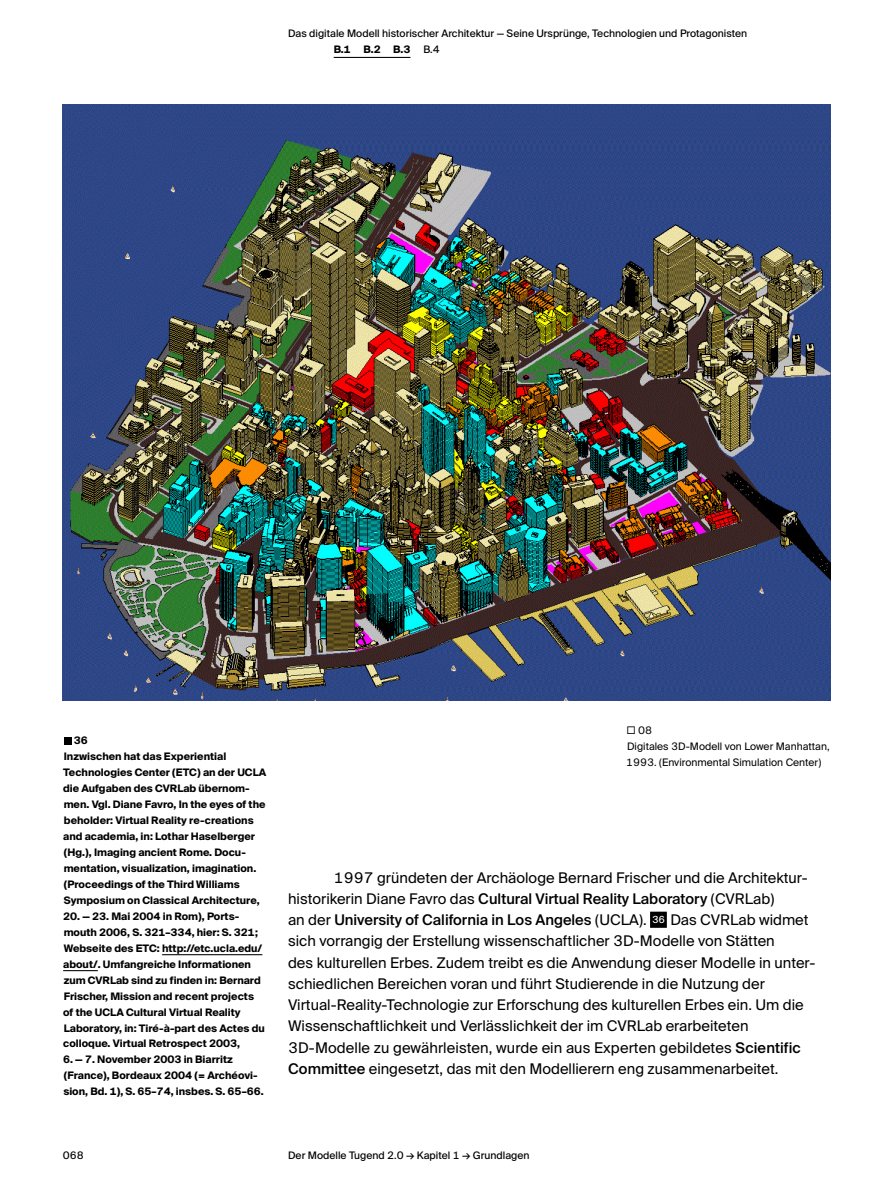
<style>
.page{position:relative;width:893px;height:1191px;background:#fff}
.page>*{position:absolute;margin:0;border:0;box-sizing:border-box;transform-origin:0 0}
.t1{font:14.7px/21.3px "Suisse Intl";color:#000}
.t2{font:700 10.35px/15.9px "Suisse Intl";color:#000}
.t3{font:10.35px "Suisse Intl";color:#000}
.t4{font:10.35px/15.9px "Suisse Intl";color:#000}
.s1{font-weight:300;font-size:14.1px}
.s2{font-weight:500}
.s3{font-size:9.75px;color:#fff}
</style>
<div class="page">
<hr style="left:334px;top:57px;width:76px;height:1px;background:#000">
<div style="left:650px;top:911px;width:17px;height:16px;background:#000"></div>
<img style="left:63px;top:104px;width:767px;height:596px">
<hr style="left:162px;top:954px;width:100px;height:1px;background:#000">
<hr style="left:63px;top:970px;width:35px;height:1px;background:#000">
<div style="left:64px;top:737px;width:7px;height:7px;background:#000"></div>
<p class="t3" style="left:288px;top:28px;width:461px">Das digitale Modell historischer Architektur — Seine Ursprünge, Technologien und Protagonisten</p>
<p class="t2" style="left:334px;top:42px;width:78px">B.1 B.2 B.3</p>
<p class="t3" style="left:423px;top:43px;width:18px">B.4</p>
<p class="t2" style="left:63px;top:733px;width:205px;text-indent:11px">36<br>Inzwischen hat das Experiential Technologies Center (ETC) an der UCLA die Aufgaben des CVRLab übernom&shy;men. Vgl. Diane Favro, In the eyes of the beholder: Virtual Reality re-creations and academia, in: Lothar Haselberger (Hg.), Imaging ancient Rome. Docu&shy;mentation, visualization, imagination. (Proceedings of the Third Williams Symposium on Classical Architecture,</p>
<p class="t2" style="left:63px;top:908px;width:203px">20. — 23. Mai 2004 in Rom), Ports&shy;mouth 2006, S. 321–334, hier: S. 321; Webseite des ETC: http://etc.ucla.edu/ about/. Umfangreiche Informationen zum CVRLab sind zu finden in: Bernard Frischer, Mission and recent projects of the UCLA Cultural Virtual Reality Laboratory, in: Tiré-à-part des Actes du colloque. Virtual Retrospect 2003,</p>
<p class="t2" style="left:63px;top:1051px;width:202px">6. — 7. November 2003 in Biarritz (France), Bordeaux 2004 (= Archéovi&shy;sion, Bd. 1), S. 65–74, insbes. S. 65–66.</p>
<p class="t3" style="left:63px;top:1149px;width:23px">068</p>
<p class="t4" style="left:626px;top:722px;width:205px"><span class="s1">□</span> 08<br>Digitales 3D-Modell von Lower Manhattan,<br>1993. (Environmental Simulation Center)</p>
<p class="t1" style="left:288px;top:867px;width:529px;text-indent:46px">1997 gründeten der Archäologe Bernard Frischer und die Architektur&shy;historikerin Diane Favro das <span class="s2">Cultural Virtual Reality Laboratory</span> (CVRLab)<br>an der <span class="s2">University of California in Los Angeles</span> (UCLA). <span class="s3">36</span> Das CVRLab widmet sich vorrangig der Erstellung wissenschaftlicher 3D-Modelle von Stätten<br>des kulturellen Erbes. Zudem treibt es die Anwendung dieser Modelle in unter&shy;schiedlichen Bereichen voran und führt Studierende in die Nutzung der Virtual-Reality-Technologie zur Erforschung des kulturellen Erbes ein. Um die Wissenschaftlichkeit und Verlässlichkeit der im CVRLab erarbeiteten 3D-Modelle zu gewährleisten, wurde ein aus Experten gebildetes <span class="s2">Scientific Committee</span> eingesetzt, das mit den Modellierern eng zusammenarbeitet.</p>
<p class="t3" style="left:288px;top:1149px;width:243px">Der Modelle Tugend 2.0 → Kapitel 1 → Grundlagen</p>
</div>
